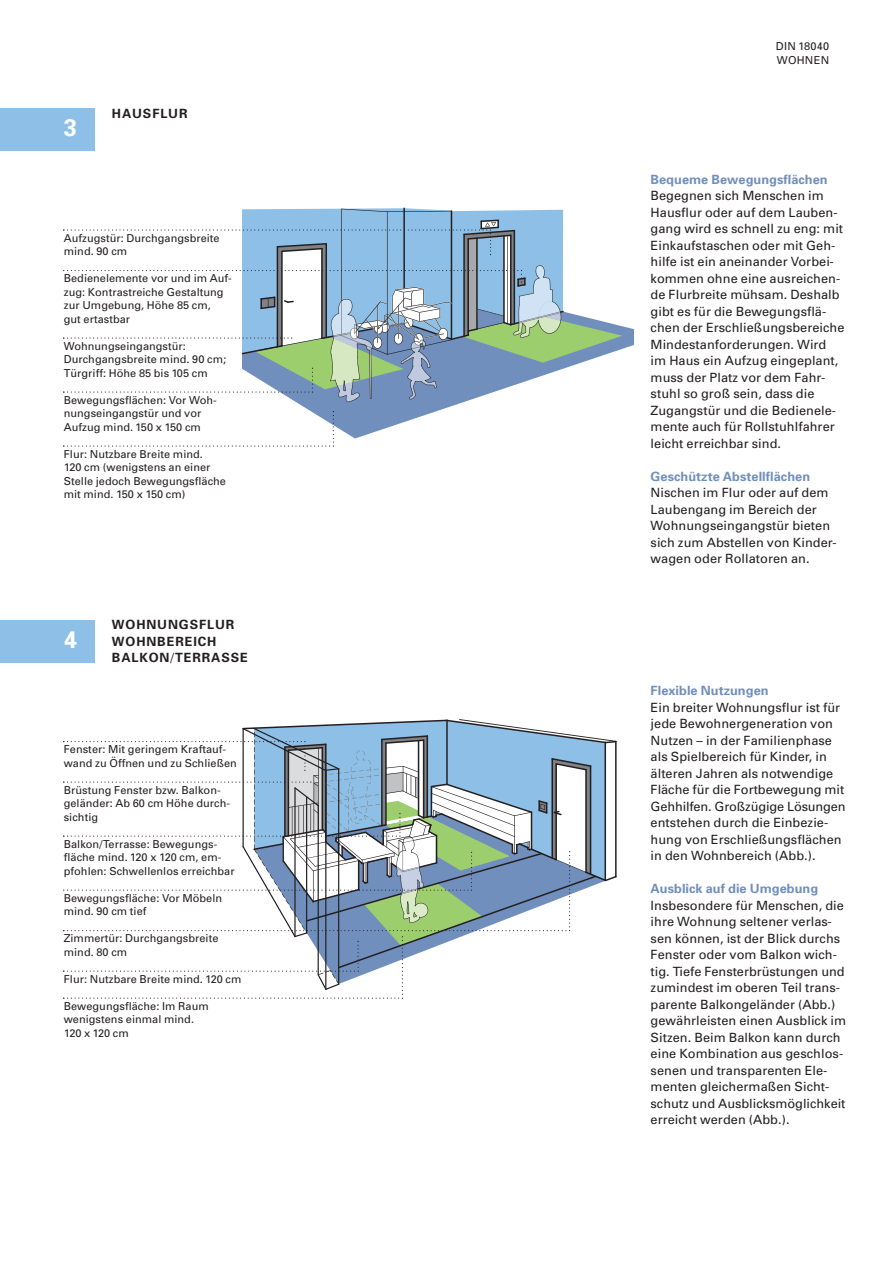
<style>
.page{position:relative;width:893px;height:1263px;background:#fff}
.page>*{position:absolute;margin:0;border:0;box-sizing:border-box;transform-origin:0 0}
.t1{font:700 24px "Univers";color:#fff}
.t2{font:12.75px/16.5px "Univers";letter-spacing:.005em;color:#231f20}
.t3{font:700 12.75px "Univers";letter-spacing:.005em;color:#718fbc}
.t4{font:700 12.75px/16.5px "Univers";letter-spacing:.07em;color:#231f20}
.t5{font:10.95px/13.5px "Univers";letter-spacing:.005em;color:#231f20}
.t6{font:10.95px/13.5px "Univers";letter-spacing:.025em;color:#231f20}
.s1{font-weight:300}
</style>
<div class="page">
<div style="left:0;top:109px;width:95px;height:42px;background:#8ec0e7"></div>
<div style="left:0;top:620px;width:95px;height:42px;background:#8ec0e7"></div>
<svg style="left:296px;top:326px;width:338px;height:112px"></svg>
<hr style="left:446px;top:719px;width:2px;height:66px;background:#231f20">
<svg style="left:63px;top:411px;width:271px;height:36px"></svg>
<svg style="left:63px;top:208px;width:559px;height:194px"></svg>
<svg style="left:63px;top:720px;width:554px;height:279px"></svg>
<h1 class="t1" style="left:64px;top:119px;width:15px">3</h1>
<p class="t4" style="left:112px;top:106px;width:77px">HAUSFLUR</p>
<p class="t5" style="left:64px;top:232px;width:157px">Aufzugstür: Durchgangsbreite mind. 90 cm</p>
<p class="t5" style="left:64px;top:272px;width:170px">Bedienelemente vor und im Auf&shy;zug: Kontrastreiche Gestaltung zur Umgebung, Höhe 85 cm,<br>gut ertastbar</p>
<p class="t5" style="left:64px;top:340px;width:164px">Wohnungseingangstür:<br>Durchgangsbreite mind. 90 cm;<br>Türgriff: Höhe 85 bis 105 cm</p>
<p class="t5" style="left:64px;top:394px;width:155px">Bewegungsflächen: Vor Woh&shy;nungseingangstür und vor<br>Aufzug mind. 150 x 150 cm</p>
<p class="t5" style="left:64px;top:448px;width:164px">Flur: Nutzbare Breite mind.<br>120 cm (wenigstens an einer<br>Stelle jedoch Bewegungsfläche mit mind. 150 x 150 cm)</p>
<h1 class="t1" style="left:64px;top:630px;width:15px">4</h1>
<p class="t4" style="left:112px;top:618px;width:138px">WOHNUNGSFLUR<br>WOHNBEREICH<br>BALKON<span class="s1">/</span>TERRASSE</p>
<p class="t5" style="left:64px;top:743px;width:175px">Fenster: Mit geringem Kraftauf&shy;wand zu Öffnen und zu Schließen</p>
<p class="t5" style="left:64px;top:784px;width:168px">Brüstung Fenster bzw. Balkon&shy;geländer: Ab 60 cm Höhe durch&shy;sichtig</p>
<p class="t5" style="left:64px;top:838px;width:172px">Balkon/Terrasse: Bewegungs&shy;fläche mind. 120 x 120 cm, em&shy;pfohlen: Schwellenlos erreichbar</p>
<p class="t5" style="left:64px;top:892px;width:160px">Bewegungsfläche: Vor Möbeln mind. 90 cm tief</p>
<p class="t5" style="left:64px;top:932px;width:156px">Zimmertür: Durchgangsbreite mind. 80 cm</p>
<p class="t5" style="left:64px;top:973px;width:179px">Flur: Nutzbare Breite mind. 120 cm</p>
<p class="t5" style="left:64px;top:1000px;width:146px">Bewegungsfläche: Im Raum wenigstens einmal mind.<br>120 x 120 cm</p>
<p class="t6" style="left:776px;top:41px;width:55px">DIN 18040<br>WOHNEN</p>
<p class="t3" style="left:651px;top:175px;width:179px">Bequeme Bewegungsflächen</p>
<p class="t2" style="left:651px;top:189px;width:195px">Begegnen sich Menschen im<br>Hausflur oder auf dem Lauben&shy;gang wird es schnell zu eng: mit<br>Einkaufstaschen oder mit Geh&shy;hilfe ist ein aneinander Vorbei&shy;kommen ohne eine ausreichen&shy;de Flurbreite mühsam. Deshalb gibt es für die Bewegungsflä&shy;chen der Erschließungsbereiche<br>Mindestanforderungen. Wird im Haus ein Aufzug eingeplant, muss der Platz vor dem Fahr&shy;stuhl so groß sein, dass die<br>Zugangstür und die Bedienele&shy;mente auch für Rollstuhlfahrer leicht erreichbar sind.</p>
<p class="t3" style="left:651px;top:472px;width:161px">Geschützte Abstellflächen</p>
<p class="t2" style="left:651px;top:486px;width:188px">Nischen im Flur oder auf dem<br>Laubengang im Bereich der<br>Wohnungseingangstür bieten sich zum Abstellen von Kinder&shy;wagen oder Rollatoren an.</p>
<p class="t3" style="left:651px;top:686px;width:119px">Flexible Nutzungen</p>
<p class="t2" style="left:651px;top:700px;width:197px">Ein breiter Wohnungsflur ist für jede Bewohnergeneration von<br>Nutzen – in der Familienphase als Spielbereich für Kinder, in älteren Jahren als notwendige<br>Fläche für die Fortbewegung mit<br>Gehhilfen. Großzügige Lösungen entstehen durch die Einbezie&shy;hung von Erschließungsflächen in den Wohnbereich (Abb.).</p>
<p class="t3" style="left:651px;top:884px;width:169px">Ausblick auf die Umgebung</p>
<p class="t2" style="left:651px;top:898px;width:197px">Insbesondere für Menschen, die ihre Wohnung seltener verlas&shy;sen können, ist der Blick durchs<br>Fenster oder vom Balkon wich&shy;tig. Tiefe Fensterbrüstungen und zumindest im oberen Teil trans&shy;parente Balkongeländer (Abb.) gewährleisten einen Ausblick im<br>Sitzen. Beim Balkon kann durch eine Kombination aus geschlos&shy;senen und transparenten Ele&shy;menten gleichermaßen Sicht&shy;schutz und Ausblicksmöglichkeit erreicht werden (Abb.).</p>
</div>
